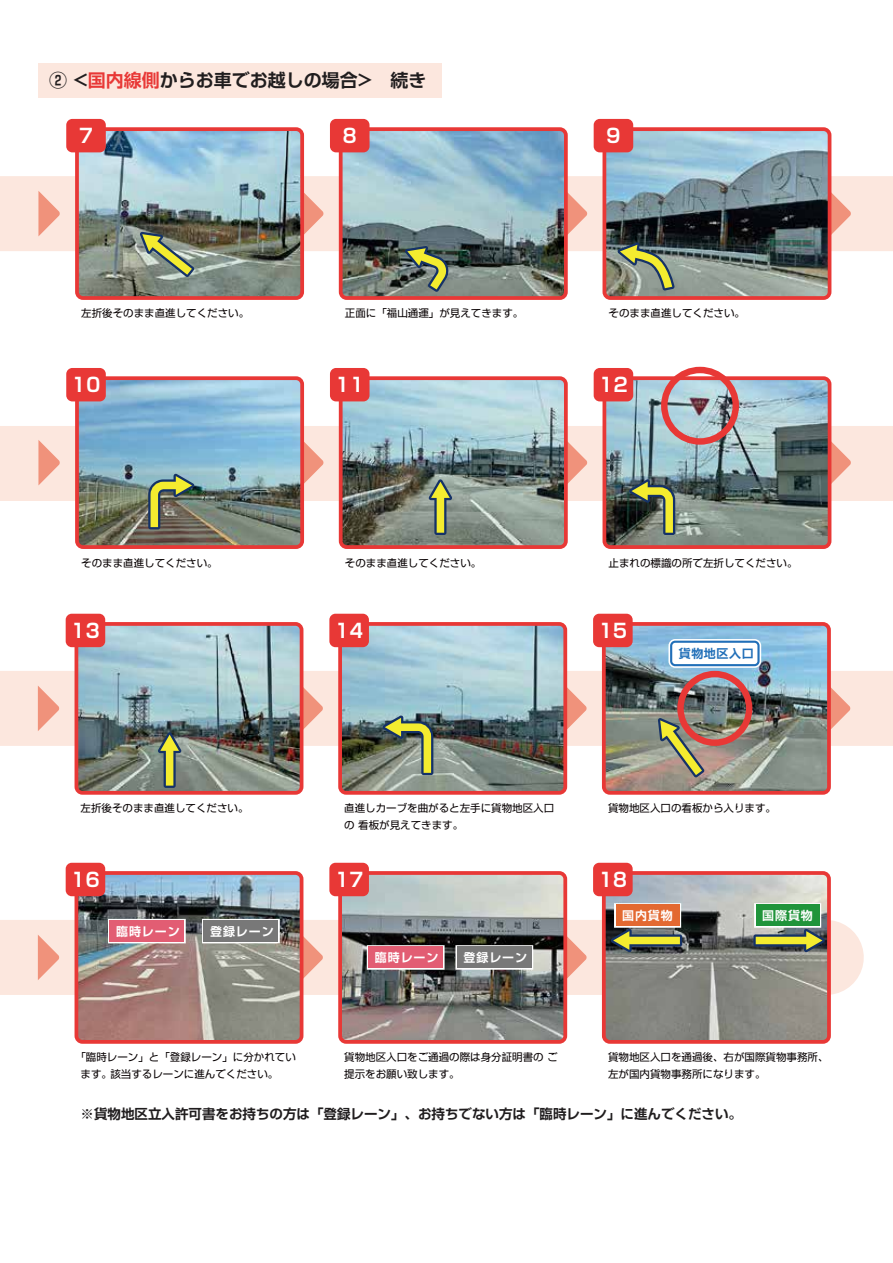
<style>
.page{position:relative;width:893px;height:1263px;background:#fff}
.page>*{position:absolute;margin:0;border:0;box-sizing:border-box;transform-origin:0 0}
.t1{font:700 19.35px "G Shin Go Pro De";color:#fff}
.t2{font:700 18px "G Shin Go Pro De";color:#201d1e}
.t3{font:700 15px "G Shin Go Pro De";color:#201d1e}
.t4{font:700 13.5px "G Shin Go Pro De";color:#201d1e}
.t5{font:700 12px "G Shin Go Pro De";letter-spacing:.075em;color:#fff}
.t6{font:700 12px "G Shin Go Pro De";letter-spacing:.05em;color:#216fb8}
.t7{font:10.5px/17px "G Shin Go Pro";color:#070002}
.s1{color:#e83836}
</style>
<div class="page">
<div style="left:0;top:920px;width:826px;height:75px;background:#fce7de"></div>
<div style="left:0;top:176px;width:893px;height:75px;background:#fce7de"></div>
<div style="left:0;top:426px;width:893px;height:75px;background:#fce7de"></div>
<div style="left:0;top:671px;width:893px;height:75px;background:#fce7de"></div>
<svg style="left:304px;top:192px;width:20px;height:43px"></svg>
<svg style="left:568px;top:193px;width:19px;height:41px"></svg>
<svg style="left:831px;top:191px;width:20px;height:45px"></svg>
<svg style="left:38px;top:191px;width:22px;height:45px"></svg>
<img style="left:80px;top:132px;width:219px;height:163px">
<div style="left:75px;top:127px;width:229px;height:173px;border:4px solid #e83836;border-radius:6px"></div>
<img style="left:344px;top:132px;width:219px;height:163px">
<div style="left:339px;top:127px;width:229px;height:173px;border:4px solid #e83836;border-radius:6px"></div>
<img style="left:607px;top:132px;width:219px;height:163px">
<div style="left:602px;top:127px;width:229px;height:173px;border:4px solid #e83836;border-radius:6px"></div>
<div style="left:66px;top:119px;width:40px;height:33px;background:#e83836;border-radius:6px"></div>
<div style="left:330px;top:119px;width:39px;height:33px;background:#e83836;border-radius:6px"></div>
<div style="left:594px;top:119px;width:39px;height:33px;background:#e83836;border-radius:6px"></div>
<svg style="left:304px;top:441px;width:20px;height:43px"></svg>
<svg style="left:568px;top:442px;width:19px;height:41px"></svg>
<svg style="left:831px;top:440px;width:20px;height:45px"></svg>
<svg style="left:38px;top:440px;width:22px;height:45px"></svg>
<img style="left:80px;top:381px;width:219px;height:163px">
<div style="left:75px;top:376px;width:229px;height:173px;border:4px solid #e83836;border-radius:6px"></div>
<img style="left:344px;top:381px;width:219px;height:163px">
<div style="left:339px;top:376px;width:229px;height:173px;border:4px solid #e83836;border-radius:6px"></div>
<img style="left:607px;top:381px;width:219px;height:163px">
<div style="left:602px;top:376px;width:229px;height:173px;border:4px solid #e83836;border-radius:6px"></div>
<div style="left:66px;top:368px;width:40px;height:33px;background:#e83836;border-radius:6px"></div>
<div style="left:330px;top:368px;width:39px;height:33px;background:#e83836;border-radius:6px"></div>
<div style="left:594px;top:368px;width:39px;height:33px;background:#e83836;border-radius:6px"></div>
<div style="left:38px;top:64px;width:404px;height:34px;background:#fce7de"></div>
<div style="left:661px;top:367px;width:78px;height:78px;border:6px solid #e83836;border-radius:50%"></div>
<svg style="left:405px;top:246px;width:49px;height:52px;background:#7d8161"></svg>
<svg style="left:147px;top:474px;width:47px;height:61px;background:#818560"></svg>
<svg style="left:629px;top:479px;width:48px;height:61px;background:#6c7452"></svg>
<svg style="left:434px;top:493px;width:12px;height:42px"></svg>
<div style="left:437px;top:495px;width:7px;height:38px;background:#f4ec2f"></div>
<svg style="left:429px;top:479px;width:23px;height:21px"></svg>
<svg style="left:617px;top:242px;width:59px;height:53px;background:#868f70"></svg>
<svg style="left:140px;top:232px;width:60px;height:50px;background:#8d9574"></svg>
<svg style="left:303px;top:685px;width:20px;height:46px"></svg>
<svg style="left:567px;top:685px;width:20px;height:46px"></svg>
<svg style="left:831px;top:688px;width:20px;height:41px"></svg>
<svg style="left:38px;top:686px;width:21px;height:45px"></svg>
<img style="left:80px;top:627px;width:218px;height:163px">
<div style="left:75px;top:622px;width:228px;height:173px;border:4px solid #e83836;border-radius:6px"></div>
<img style="left:343px;top:627px;width:219px;height:163px">
<div style="left:338px;top:622px;width:229px;height:173px;border:4px solid #e83836;border-radius:6px"></div>
<img style="left:607px;top:627px;width:219px;height:163px">
<div style="left:602px;top:622px;width:229px;height:173px;border:4px solid #e83836;border-radius:6px"></div>
<div style="left:66px;top:614px;width:39px;height:33px;background:#e83836;border-radius:6px"></div>
<div style="left:329px;top:614px;width:40px;height:33px;background:#e83836;border-radius:6px"></div>
<div style="left:593px;top:614px;width:40px;height:33px;background:#e83836;border-radius:6px"></div>
<svg style="left:303px;top:935px;width:20px;height:45px"></svg>
<svg style="left:567px;top:935px;width:20px;height:45px"></svg>
<svg style="left:38px;top:935px;width:21px;height:45px"></svg>
<img style="left:80px;top:876px;width:218px;height:163px">
<div style="left:75px;top:871px;width:228px;height:173px;border:4px solid #e83836;border-radius:6px"></div>
<img style="left:343px;top:876px;width:219px;height:163px">
<div style="left:338px;top:871px;width:229px;height:173px;border:4px solid #e83836;border-radius:6px"></div>
<img style="left:607px;top:876px;width:219px;height:163px">
<div style="left:602px;top:871px;width:229px;height:173px;border:4px solid #e83836;border-radius:6px"></div>
<div style="left:66px;top:863px;width:39px;height:33px;background:#e83836;border-radius:6px"></div>
<div style="left:329px;top:863px;width:40px;height:33px;background:#e83836;border-radius:6px"></div>
<div style="left:593px;top:863px;width:40px;height:33px;background:#e83836;border-radius:6px"></div>
<svg style="left:624px;top:934px;width:58px;height:12px"></svg>
<div style="left:627px;top:937px;width:53px;height:7px;background:#f4ec2f"></div>
<svg style="left:611px;top:929px;width:21px;height:23px"></svg>
<svg style="left:753px;top:934px;width:58px;height:12px"></svg>
<div style="left:756px;top:937px;width:53px;height:7px;background:#f4ec2f"></div>
<svg style="left:804px;top:929px;width:21px;height:23px"></svg>
<div style="left:614px;top:903px;width:67px;height:25px;border:3px solid #fff"></div>
<div style="left:616px;top:905px;width:63px;height:21px;background:#e36931"></div>
<div style="left:108px;top:919px;width:78px;height:24px;border:3px solid #fff"></div>
<div style="left:110px;top:920px;width:74px;height:22px;background:#e25d73"></div>
<div style="left:202px;top:919px;width:78px;height:24px;border:3px solid #fff"></div>
<div style="left:204px;top:920px;width:74px;height:22px;background:#787878"></div>
<div style="left:367px;top:945px;width:78px;height:25px;border:3px solid #fff"></div>
<div style="left:368px;top:947px;width:75px;height:21px;background:#e25d73"></div>
<div style="left:455px;top:945px;width:78px;height:25px;border:3px solid #fff"></div>
<div style="left:457px;top:947px;width:75px;height:21px;background:#787878"></div>
<div style="left:754px;top:903px;width:67px;height:25px;border:3px solid #fff"></div>
<div style="left:756px;top:905px;width:64px;height:21px;background:#20943a"></div>
<svg style="left:383px;top:715px;width:52px;height:65px;background:#87916e"></svg>
<svg style="left:658px;top:718px;width:51px;height:65px;background:#9e9272"></svg>
<svg style="left:164px;top:746px;width:12px;height:42px"></svg>
<div style="left:166px;top:748px;width:7px;height:38px;background:#f4ec2f"></div>
<svg style="left:158px;top:732px;width:23px;height:21px"></svg>
<div style="left:677px;top:671px;width:75px;height:75px;border:6px solid #e83836;border-radius:50%"></div>
<div style="left:668px;top:639px;width:93px;height:29px;border:8px solid #fff;border-radius:3px"></div>
<div style="left:670px;top:641px;width:90px;height:25px;border:4px solid #216fb8;border-radius:3px"></div>
<div style="left:672px;top:643px;width:85px;height:21px;background:#fff;border-radius:3px"></div>
<h2 class="t2" style="left:49px;top:65px;width:379px">② &lt;<span class="s1">国内線側</span>からお車でお越しの場合&gt;　続き</h2>
<h3 class="t3" style="left:49px;top:67px;width:272px">② &lt;<span class="s1">国内線側</span>からお車でお越しの場合&gt;</h3>
<h1 class="t1" style="left:79px;top:120px;width:16px">7</h1>
<h1 class="t1" style="left:342px;top:120px;width:16px">8</h1>
<h1 class="t1" style="left:606px;top:120px;width:16px">9</h1>
<p class="t7" style="left:81px;top:304px;width:170px">左折後そのまま直進してください。</p>
<p class="t7" style="left:345px;top:304px;width:180px">正面に「福山通運」が見えてきます。</p>
<p class="t7" style="left:609px;top:304px;width:138px">そのまま直進してください。</p>
<h1 class="t1" style="left:72px;top:369px;width:30px">10</h1>
<h1 class="t1" style="left:335px;top:369px;width:30px">11</h1>
<h1 class="t1" style="left:599px;top:369px;width:30px">12</h1>
<p class="t7" style="left:81px;top:553px;width:138px">そのまま直進してください。</p>
<p class="t7" style="left:345px;top:553px;width:138px">そのまま直進してください。</p>
<p class="t7" style="left:609px;top:553px;width:190px">止まれの標識の所で左折してください。</p>
<h1 class="t1" style="left:71px;top:615px;width:30px">13</h1>
<h1 class="t1" style="left:335px;top:615px;width:30px">14</h1>
<h1 class="t1" style="left:598px;top:615px;width:30px">15</h1>
<p class="t6" style="left:679px;top:644px;width:76px">貨物地区入口</p>
<p class="t7" style="left:81px;top:798px;width:169px">左折後そのまま直進してください。</p>
<p class="t7" style="left:344px;top:798px;width:211px">直進しカーブを曲がると左手に貨物地区入口の 看板が見えてきます。</p>
<p class="t7" style="left:608px;top:798px;width:169px">貨物地区入口の看板から入ります。</p>
<h1 class="t1" style="left:71px;top:864px;width:30px">16</h1>
<h1 class="t1" style="left:335px;top:864px;width:30px">17</h1>
<h1 class="t1" style="left:598px;top:864px;width:30px">18</h1>
<p class="t5" style="left:116px;top:922px;width:65px">臨時レーン</p>
<p class="t5" style="left:210px;top:922px;width:65px">登録レーン</p>
<p class="t5" style="left:375px;top:948px;width:65px">臨時レーン</p>
<p class="t5" style="left:464px;top:948px;width:65px">登録レーン</p>
<p class="t5" style="left:622px;top:906px;width:52px">国内貨物</p>
<p class="t5" style="left:762px;top:906px;width:52px">国際貨物</p>
<p class="t7" style="left:81px;top:1047px;width:217px;text-indent:-5px">「臨時レーン」と「登録レーン」に分かれています。該当するレーンに進んでください。</p>
<p class="t7" style="left:344px;top:1047px;width:215px">貨物地区入口をご通過の際は身分証明書の ご提示をお願い致します。</p>
<p class="t7" style="left:608px;top:1047px;width:222px">貨物地区入口を通過後、右が国際貨物事務所、左が国内貨物事務所になります。</p>
<p class="t4" style="left:81px;top:1103px;width:663px">※貨物地区立入許可書をお持ちの方は「登録レーン」、お持ちでない方は「臨時レーン」に進んでください。</p>
</div>
